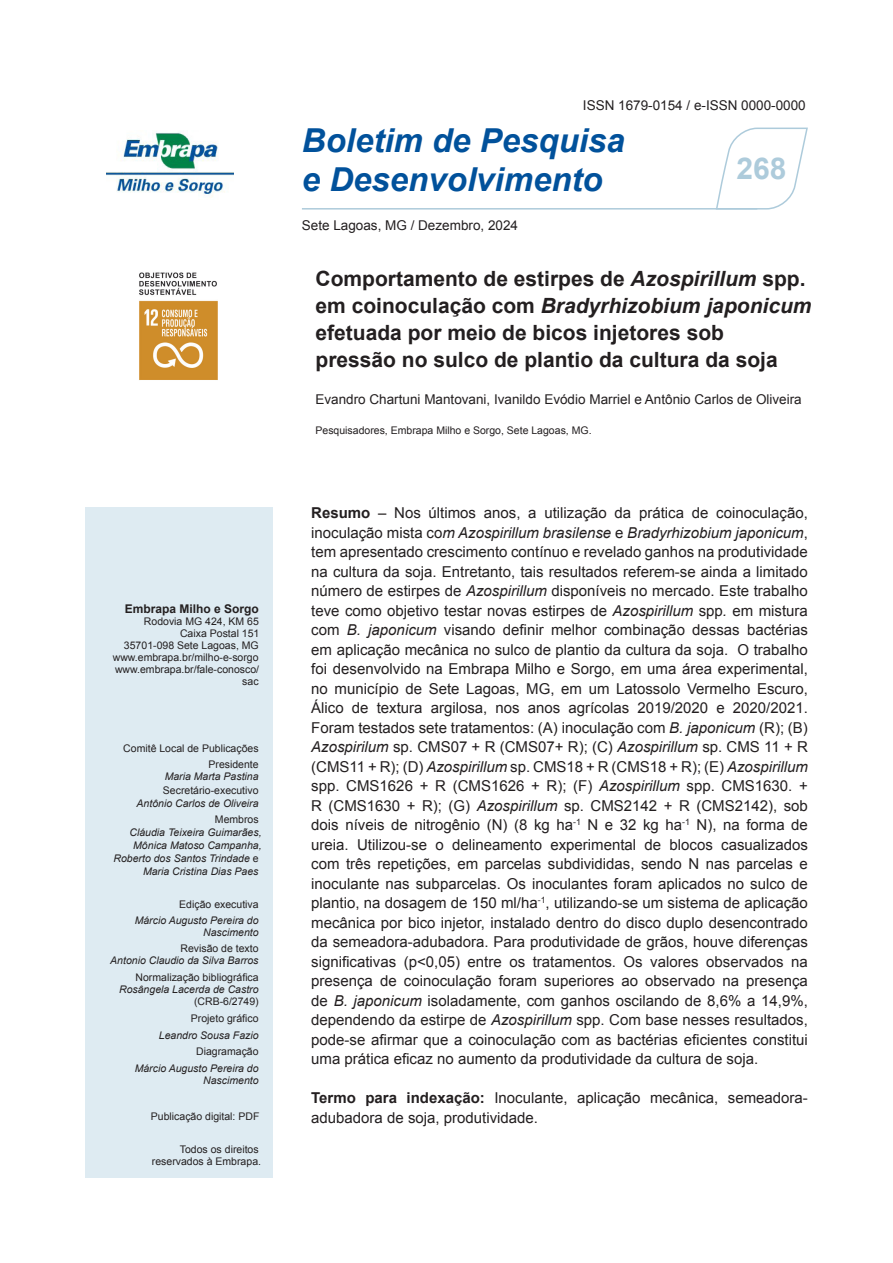
<style>
.page{position:relative;width:893px;height:1263px;background:#fff}
.page>*{position:absolute;margin:0;border:0;box-sizing:border-box;transform-origin:0 0}
.titulo_serie{font:italic 700 33px/39px "Arial";color:#01519b}
.numero_serie{font:700 30px "Arial";color:#adcbdb}
.titulo{font:700 21px/27px "Arial";color:#231f20}
.texto{font:15px/19.5px "Arial";color:#231f20;text-align:justify}
.autores{font:13.5px "Arial";color:#231f20}
.issn{font:13.5px "Arial";color:#231f20}
.imprenta{font:13.5px "Arial";color:#231f20}
.expediente{font:700 12px "Arial";color:#231f20}
.expediente-subtitulo{font:italic 10.5px/12.9px "Arial";color:#231f20;text-align:right}
.expediente-2{font:10.5px/12px "Arial";color:#231f20;text-align:right}
.expediente-espaco{font:10.5px/12px "Arial";color:#231f20;text-align:right}
.expediente-subtitulo-2{font:10.5px "Arial";color:#231f20}
.autores-2{font:10.5px "Arial";color:#231f20}
.expediente-3{font:italic 10.5px "Arial";color:#231f20}
.s1{font-style:normal}
.s2{font-style:italic}
.s3{font-weight:700}
</style>
<div class="page">
<img style="left:106px;top:132px;width:128px;height:66px">
<hr style="left:302px;top:208px;width:455px;height:2px;background:#adcbdb">
<div style="left:85px;top:507px;width:187px;height:671px;background:#deebf2"></div>
<svg style="left:715px;top:127px;width:93px;height:83px"></svg>
<img style="left:139px;top:272px;width:79px;height:108px">
<p class="expediente" style="left:125px;top:601px;width:136px">Embrapa Milho e Sorgo</p>
<p class="expediente-2" style="left:144px;top:616px;width:116px">Rodovia MG 424, KM 65</p>
<p class="expediente-2" style="left:180px;top:628px;width:81px">Caixa Postal 151</p>
<p class="expediente-2" style="left:124px;top:640px;width:136px">35701-098 Sete Lagoas, MG</p>
<p class="expediente-2" style="left:113px;top:652px;width:147px">www.embrapa.br/milho-e-sorgo</p>
<p class="expediente-2" style="left:115px;top:664px;width:146px">www.embrapa.br/fale-conosco/ sac</p>
<p class="expediente-espaco" style="left:123px;top:742px;width:137px">Comitê Local de Publicações</p>
<p class="expediente-subtitulo-2" style="left:208px;top:758px;width:52px">Presidente</p>
<p class="expediente-subtitulo" style="left:165px;top:770px;width:95px">Maria Marta Pastina</p>
<p class="expediente-subtitulo-2" style="left:163px;top:783px;width:97px">Secretário-executivo</p>
<p class="expediente-subtitulo" style="left:137px;top:797px;width:123px">Antônio Carlos de Oliveira</p>
<p class="expediente-subtitulo-2" style="left:215px;top:812px;width:45px">Membros</p>
<p class="expediente-subtitulo" style="left:114px;top:826px;width:150px">Cláudia Teixeira Guimarães,<br>Mônica Matoso Campanha,<br>Roberto dos Santos Trindade <span class="s1">e<br></span>Maria Cristina Dias Paes</p>
<p class="expediente-espaco" style="left:179px;top:898px;width:81px">Edição executiva</p>
<p class="expediente-subtitulo" style="left:135px;top:914px;width:125px;line-height:12px">Márcio Augusto Pereira do<br>Nascimento</p>
<p class="expediente-subtitulo-2" style="left:180px;top:942px;width:80px">Revisão de texto</p>
<p class="expediente-subtitulo" style="left:110px;top:954px;width:150px">Antonio Claudio da Silva Barros</p>
<p class="expediente-subtitulo-2" style="left:136px;top:970px;width:125px">Normalização bibliográfica</p>
<p class="expediente-subtitulo" style="left:119px;top:983px;width:141px;line-height:12px">Rosângela Lacerda de Castro <span class="s1">(CRB-6/2749)</span></p>
<p class="expediente-subtitulo-2" style="left:191px;top:1012px;width:69px">Projeto gráfico</p>
<p class="expediente-3" style="left:159px;top:1028px;width:101px">Leandro Sousa Fazio</p>
<p class="expediente-2" style="left:196px;top:1046px;width:64px">Diagramação</p>
<p class="expediente-subtitulo" style="left:135px;top:1062px;width:125px;line-height:12px">Márcio Augusto Pereira do<br>Nascimento</p>
<p class="expediente-espaco" style="left:151px;top:1110px;width:110px">Publicação digital: PDF</p>
<p class="expediente-espaco" style="left:152px;top:1143px;width:111px">Todos os direitos reservados à Embrapa.</p>
<p class="issn" style="left:583px;top:97px;width:224px">ISSN 1679-0154 / e-ISSN 0000-0000</p>
<p class="titulo_serie" style="left:302px;top:122px;width:324px">Boletim de Pesquisa e Desenvolvimento</p>
<p class="imprenta" style="left:302px;top:217px;width:218px">Sete Lagoas, MG / Dezembro, 2024</p>
<p class="numero_serie" style="left:737px;top:148px;width:52px">268</p>
<p class="titulo" style="left:315px;top:265px;width:497px">Comportamento de estirpes de <span class="s2">Azospirillum</span> spp. em coinoculação com <span class="s2">Bradyrhizobium japonicum </span>efetuada por meio de bicos injetores sob<br>pressão no sulco de plantio da cultura da soja</p>
<p class="autores" style="left:315px;top:391px;width:488px">Evandro Chartuni Mantovani, Ivanildo Evódio Marriel e Antônio Carlos de Oliveira</p>
<p class="autores-2" style="left:315px;top:424px;width:278px">Pesquisadores, Embrapa Milho e Sorgo, Sete Lagoas, MG.</p>
<p class="texto" style="left:311px;top:503px;width:498px"><span class="s3">Resumo</span> – Nos últimos anos, a utilização da prática de coinoculação, inoculação mista co<span class="s2">m Azospirillum brasilense</span> e <span class="s2">Bradyrhizobium japonicum</span>, tem apresentado crescimento contínuo e revelado ganhos na produtividade na cultura da soja. Entretanto, tais resultados referem-se ainda a limitado número de estirpes de <span class="s2">Azospirillum</span> disponíveis no mercado. Este trabalho teve como objetivo testar novas estirpes de <span class="s2">Azospirillum</span> spp<span class="s2">.</span> em mistura com <span class="s2">B. japonicum</span> visando definir melhor combinação dessas bactérias em aplicação mecânica no sulco de plantio da cultura da soja. O trabalho foi desenvolvido na Embrapa Milho e Sorgo, em uma área experimental, no município de Sete Lagoas, MG, em um Latossolo Vermelho Escuro, Álico de textura argilosa, nos anos agrícolas 2019/2020 e 2020/2021.<br>Foram testados sete tratamentos: (A) inoculação com <span class="s2">B. japonicum</span> (R); (B)<br><span class="s2">Azospirilum</span> sp. CMS07 + R (CMS07+ R); (C) <span class="s2">Azospirillum</span> sp. CMS 11 + R (CMS11 + R); (D) <span class="s2">Azospirillum</span> sp. CMS18 + R (CMS18 + R); (E) <span class="s2">Azospirillum </span>spp. CMS1626 + R (CMS1626 + R); (F) <span class="s2">Azospirillum</span> spp. CMS1630. + R (CMS1630 + R); (G) <span class="s2">Azospirillum</span> sp. CMS2142 + R (CMS2142), sob dois níveis de nitrogênio (N) (8 kg ha<sup>-1</sup> N e 32 kg ha<sup>-1</sup> N), na forma de ureia. Utilizou-se o delineamento experimental de blocos casualizados com três repetições, em parcelas subdivididas, sendo N nas parcelas e inoculante nas subparcelas. Os inoculantes foram aplicados no sulco de plantio, na dosagem de 150 ml/ha<sup>-1</sup>, utilizando-se um sistema de aplicação mecânica por bico injetor, instalado dentro do disco duplo desencontrado da semeadora-adubadora. Para produtividade de grãos, houve diferenças significativas (p&lt;0,05) entre os tratamentos. Os valores observados na presença de coinoculação foram superiores ao observado na presença de <span class="s2">B. japonicum</span> isoladamente, com ganhos oscilando de 8,6% a 14,9%, dependendo da estirpe de <span class="s2">Azospirillum</span> spp. Com base nesses resultados, pode-se afirmar que a coinoculação com as bactérias eficientes constitui uma prática eficaz no aumento da produtividade da cultura de soja.</p>
<p class="texto" style="left:311px;top:1088px;width:498px"><span class="s3">Termo para indexação:</span> Inoculante, aplicação mecânica, semeadora&shy;adubadora de soja, produtividade.</p>
</div>
